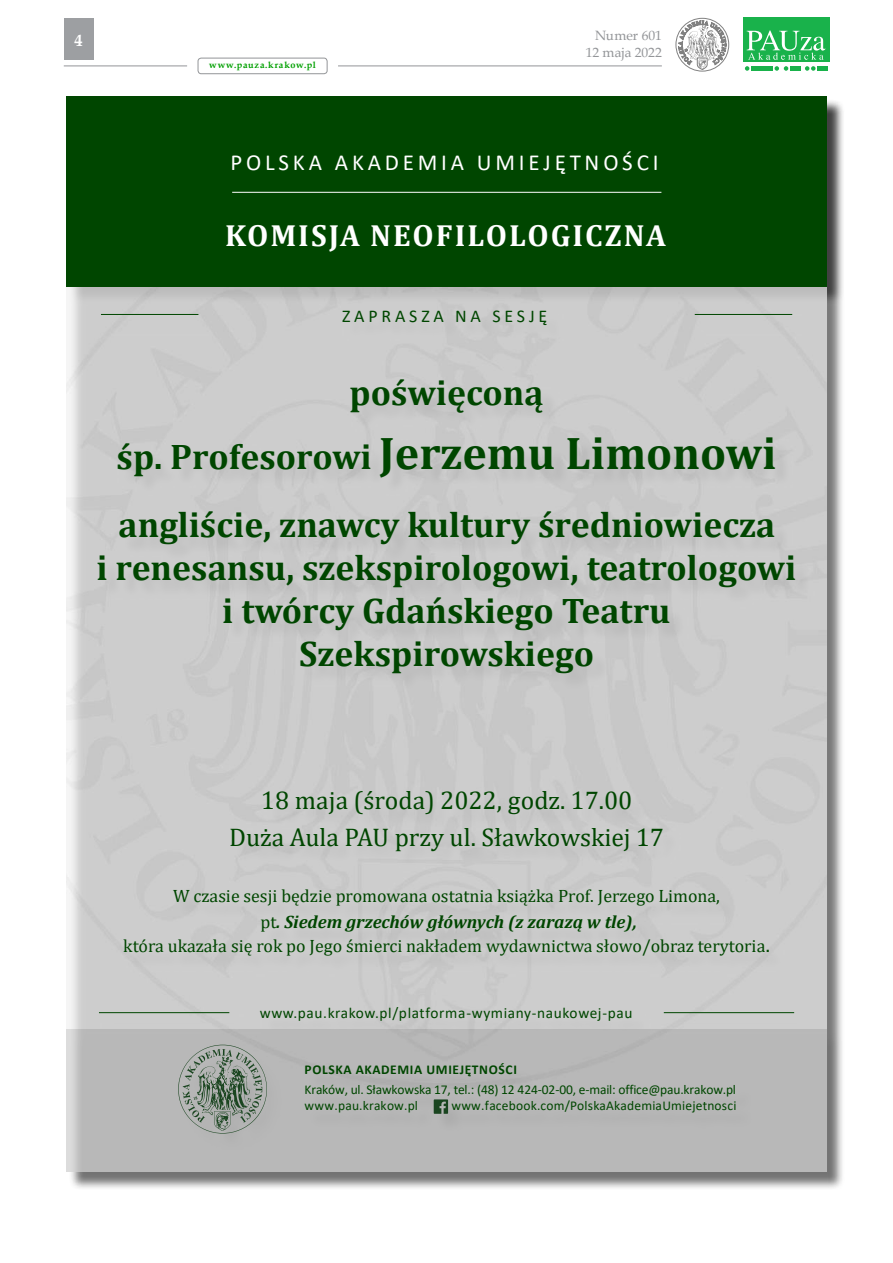
<style>
.page{position:relative;width:893px;height:1263px;background:#fff}
.page>*{position:absolute;margin:0;border:0;box-sizing:border-box;transform-origin:0 0}
.t1{font:700 46.05px "Cambria";color:#004600}
.t2{font:700 35.7px/42.9px "Cambria";color:#004600;text-align:center}
.t3{font:700 30.75px "Cambria";letter-spacing:.065em;color:#fff}
.t4{font:25.65px/36.8px "Cambria";color:#004600;text-align:center}
.t5{font:22.95px "Calibri";letter-spacing:.165em;color:#fff}
.t6{font:18px/25.8px "Cambria";color:#004600;text-align:center}
.t7{font:18px "Calibri";letter-spacing:.215em;color:#004600}
.t8{font:700 16.5px "Book Antiqua";color:#fff}
.t9{font:15.3px "Calibri";letter-spacing:.04em;color:#004600}
.t10{font:13.5px/16px "Calibri";letter-spacing:.005em;color:#004600}
.t11{font:700 13.5px "Calibri";letter-spacing:.045em;color:#004600}
.t12{font:13.5px/16.2px "Book Antiqua";color:#939598;text-align:right}
.t13{font:700 9.15px "Book Antiqua";letter-spacing:.075em;color:#00a000}
.s1{font-size:35.7px}
.s2{font-weight:700;font-style:italic}
.s3{font-size:20.4px}
</style>
<div class="page">
<svg style="left:745px;top:66px;width:4px;height:5px"></svg>
<svg style="left:774px;top:66px;width:14px;height:5px"></svg>
<svg style="left:805px;top:66px;width:10px;height:5px"></svg>
<div style="left:751px;top:66px;width:10px;height:5px;background:#19b24b"></div>
<div style="left:763px;top:66px;width:10px;height:5px;background:#19b24b"></div>
<div style="left:790px;top:66px;width:10px;height:5px;background:#19b24b"></div>
<div style="left:817px;top:66px;width:10px;height:5px;background:#19b24b"></div>
<div style="left:743px;top:18px;width:86px;height:44px;background:#19b24b"></div>
<svg style="left:747px;top:30px;width:78px;height:30px"></svg>
<div style="left:676px;top:18px;width:53px;height:53px;border:1px solid #000;border-radius:50%"></div>
<svg style="left:678px;top:17px;width:48px;height:53px"></svg>
<div style="left:198px;top:58px;width:129px;height:16px;border:1px solid #939598;border-radius:3px"></div>
<hr style="left:338px;top:66px;width:324px;height:1px;background:#939598">
<hr style="left:64px;top:66px;width:123px;height:1px;background:#939598">
<div style="left:64px;top:18px;width:30px;height:42px;background:#9d9fa2"></div>
<div style="left:69px;top:99px;width:776px;height:1091px;background:#000;opacity:.75"></div>
<img style="left:66px;top:286px;width:761px;height:743px">
<div style="left:66px;top:1029px;width:761px;height:143px;background:#b8b8b8"></div>
<hr style="left:99px;top:1012px;width:130px;height:1px;background:#004600">
<hr style="left:664px;top:1012px;width:130px;height:1px;background:#004600">
<svg style="left:434px;top:1099px;width:14px;height:15px"></svg>
<svg style="left:178px;top:1045px;width:89px;height:88px"></svg>
<div style="left:66px;top:96px;width:761px;height:190px;background:#004600"></div>
<hr style="left:232px;top:192px;width:429px;height:1px;background:#fff">
<hr style="left:101px;top:314px;width:97px;height:1px;background:#004600">
<hr style="left:695px;top:314px;width:97px;height:1px;background:#004600">
<p class="t8" style="left:75px;top:30px;width:10px">4</p>
<p class="t13" style="left:209px;top:59px;width:108px">www.pauza.krakow.pl</p>
<p class="t12" style="left:586px;top:27px;width:78px">Numer 601<br>12 maja 2022</p>
<p class="t5" style="left:230px;top:147px;width:430px">POLSKA AKADEMIA UMIEJĘTNOŚCI</p>
<h3 class="t3" style="left:225px;top:214px;width:442px">KOMISJA NEOFILOLOGICZNA</h3>
<p class="t7" style="left:342px;top:304px;width:207px">ZAPRASZA NA SESJĘ</p>
<h2 class="t2" style="left:349px;top:370px;width:196px">poświęconą</h2>
<h1 class="t1" style="left:117px;top:420px;width:661px"><span class="s1">śp. Profesorowi</span> Jerzemu Limonowi</h1>
<h2 class="t2" style="left:97px;top:502px;width:701px">angliście, znawcy kultury średniowiecza<br>i renesansu, szekspirologowi, teatrologowi i twórcy Gdańskiego Teatru Szekspirowskiego</h2>
<h3 class="t4" style="left:229px;top:782px;width:436px">18 maja (środa) 2022, godz. 17.00<br>Duża Aula PAU przy ul. Sławkowskiej 17</h3>
<p class="t6" style="left:173px;top:883px;width:548px">W czasie sesji będzie promowana ostatnia książka Prof. Jerzego Limona, pt<span class="s2">. Siedem grzechów głównych (z zarazą w tle),</span></p>
<p class="t6" style="left:123px;top:933px;width:648px">która ukazała się rok po Jego śmierci nakładem wydawnictwa słowo/obraz terytoria<span class="s3">.</span></p>
<p class="t9" style="left:260px;top:1002px;width:374px">www.pau.krakow.pl/platforma-wymiany-naukowej-pau</p>
<p class="t11" style="left:305px;top:1060px;width:214px">POLSKA AKADEMIA UMIEJĘTNOŚCI</p>
<p class="t10" style="left:304px;top:1081px;width:433px">Kraków, ul. Sławkowska 17, tel.: (48) 12 424-02-00, e-mail: office@pau.krakow.pl www.pau.krakow.pl</p>
<p class="t10" style="left:451px;top:1097px;width:287px">www.facebook.com/PolskaAkademiaUmiejetnosci</p>
</div>
